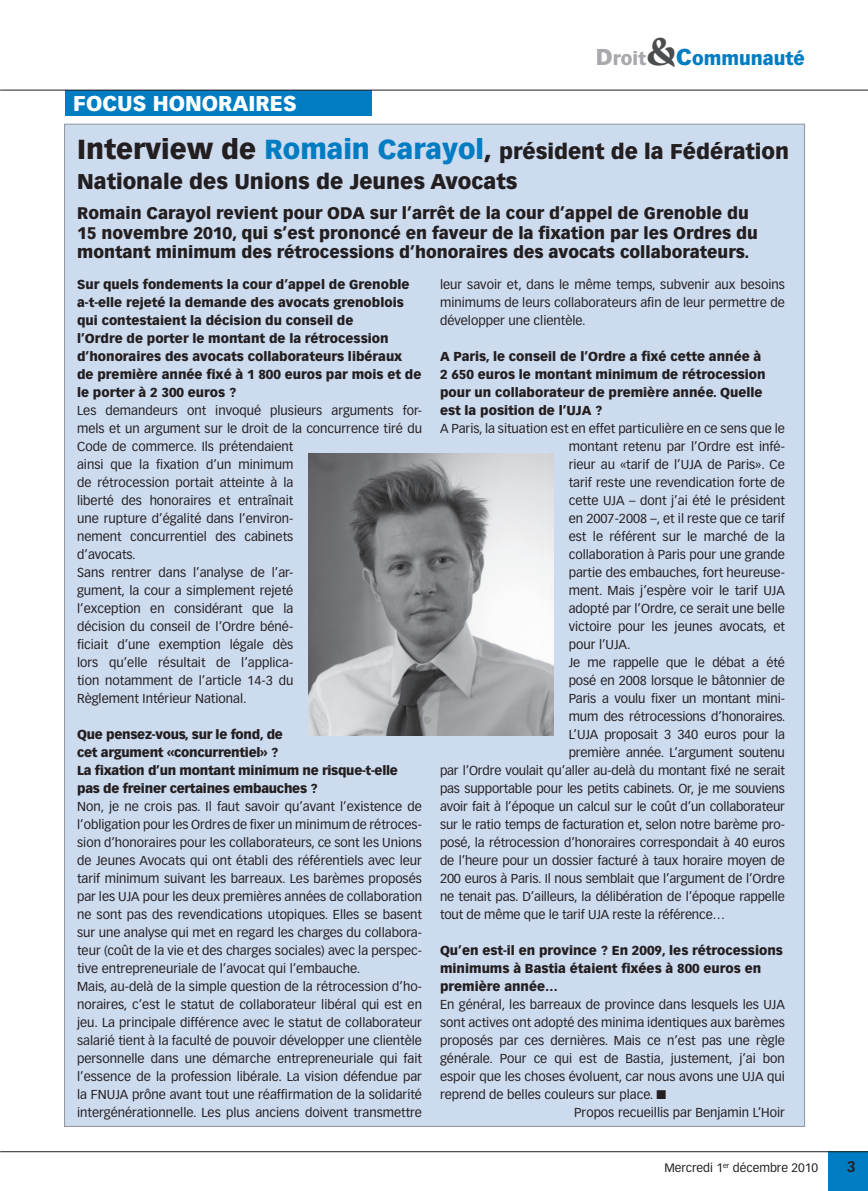
<style>
.page{position:relative;width:868px;height:1191px;background:#fff}
.page>*{position:absolute;margin:0;border:0;box-sizing:border-box;transform-origin:0 0}
.t1{font:900 21px/30px "Vectora LH";color:#231f20}
.t2{font:900 21px "Vectora LH";color:#fff}
.t3{font:900 18px "Vectora LH";color:#007cc2}
.t4{font:900 16.5px/19.5px "Vectora LH";color:#231f20}
.t5{font:700 15px "Vectora LH";color:#231f20}
.t6{font:12.75px/18px "Vectora LH";color:#231f20}
.t7{font:900 12.75px/18px "Vectora LH";color:#231f20}
.t8{font:900 12.75px/18px "Vectora LH";letter-spacing:-.02em;color:#231f20}
.t9{font:12px "Vectora LH";color:#231f20}
.s1{font-size:22.5px;color:#a8a9ad}
.s2{color:#a8a9ad}
.s3{font-family:"Giovanni";font-size:40.5px;color:#4b4c4d}
.s4{font-size:22.5px}
.s5{font-size:27px}
.s6{font-size:27px;color:#007cc2}
</style>
<div class="page">
<div style="left:65px;top:90px;width:306px;height:25px;background:#007cc2"></div>
<div style="left:828px;top:1151px;width:39px;height:39px;background:#007cc2"></div>
<hr style="left:1px;top:90px;width:866px;height:1px;background:#231f20">
<div style="left:65px;top:124px;width:739px;height:1002px;background:#cddbef"></div>
<hr style="left:1px;top:1151px;width:866px;height:1px;background:#231f20">
<img style="left:308px;top:453px;width:245px;height:282px">
<h1 class="t2" style="left:73px;top:95px;width:225px">FOCUS HONORAIRES</h1>
<h2 class="t3" style="left:595px;top:51px;width:210px"><span class="s1">D</span><span class="s2">roit</span><span class="s3">&amp;</span><span class="s4">C</span>ommunauté</h2>
<h1 class="t1" style="left:77px;top:137px;width:713px"><span class="s5">Interview de</span> <span class="s6">Romain Carayol</span><span class="s5">,</span> président de la Fédération<br>Nationale des Unions de Jeunes Avocats</h1>
<p class="t4" style="left:77px;top:205px;width:682px">Romain Carayol revient pour ODA sur l’arrêt de la cour d’appel de Grenoble du<br>15 novembre 2010, qui s’est prononcé en faveur de la fixation par les Ordres du montant minimum des rétrocessions d’honoraires des avocats collaborateurs.</p>
<p class="t7" style="left:77px;top:276px;width:346px">Sur quels fondements la cour d’appel de Grenoble a-t-elle rejeté la demande des avocats grenoblois qui contestaient la décision du conseil de<br>l’Ordre de porter le montant de la rétrocession d’honoraires des avocats collaborateurs libéraux de première année fixé à 1 800 euros par mois et de le porter à 2 300 euros ?</p>
<p class="t6" style="left:77px;top:402px;width:346px">Les demandeurs ont invoqué plusieurs arguments for&shy;mels et un argument sur le droit de la concurrence tiré du Code de commerce. Ils prétendaient<br>ainsi que la fixation d’un minimum<br>de rétrocession portait atteinte à la<br>liberté des honoraires et entraînait<br>une rupture d’égalité dans l’environ-<br>nement concurrentiel des cabinets<br>d’avocats.<br>Sans rentrer dans l’analyse de l’ar-<br>gument, la cour a simplement rejeté<br>l’exception en considérant que la<br>décision du conseil de l’Ordre béné-<br>ficiait d’une exemption légale dès<br>lors qu’elle résultait de l’applica-<br>tion notamment de l’article 14-3 du<br>Règlement Intérieur National.</p>
<p class="t8" style="left:77px;top:726px;width:322px">Que pensez-vous, sur le fond, de<br>cet argument «concurrentiel» ?<br>La fixation d’un montant minimum ne risque-t-elle pas de freiner certaines embauches ?</p>
<p class="t6" style="left:77px;top:798px;width:346px">Non, je ne crois pas. Il faut savoir qu’avant l’existence de l’obligation pour les Ordres de fixer un minimum de rétroces&shy;sion d’honoraires pour les collaborateurs, ce sont les Unions de Jeunes Avocats qui ont établi des référentiels avec leur tarif minimum suivant les barreaux. Les barèmes proposés par les UJA pour les deux premières années de collaboration ne sont pas des revendications utopiques. Elles se basent sur une analyse qui met en regard les charges du collabora&shy;teur (coût de la vie et des charges sociales) avec la perspec&shy;tive entrepreneuriale de l’avocat qui l’embauche.<br>Mais, au-delà de la simple question de la rétrocession d’ho&shy;noraires, c’est le statut de collaborateur libéral qui est en jeu. La principale différence avec le statut de collaborateur salarié tient à la faculté de pouvoir développer une clientèle personnelle dans une démarche entrepreneuriale qui fait l’essence de la profession libérale. La vision défendue par la FNUJA prône avant tout une réaffirmation de la solidarité intergénérationnelle. Les plus anciens doivent transmettre</p>
<p class="t6" style="left:440px;top:276px;width:346px;text-align:justify">leur savoir et, dans le même temps, subvenir aux besoins minimums de leurs collaborateurs afin de leur permettre de développer une clientèle.</p>
<p class="t7" style="left:440px;top:348px;width:327px">A Paris, le conseil de l’Ordre a fixé cette année à 2 650 euros le montant minimum de rétrocession pour un collaborateur de première année. Quelle est la position de l’UJA ?</p>
<p class="t6" style="left:440px;top:420px;width:346px">A Paris, la situation est en effet particulière en ce sens que le</p>
<p class="t6" style="left:568px;top:438px;width:218px">montant retenu par l’Ordre est infé-</p>
<p class="t6" style="left:568px;top:456px;width:218px">rieur au «tarif de l’UJA de Paris». Ce</p>
<p class="t6" style="left:568px;top:474px;width:218px">tarif reste une revendication forte de</p>
<p class="t6" style="left:568px;top:492px;width:218px">cette UJA – dont j’ai été le président</p>
<p class="t6" style="left:568px;top:510px;width:218px">en 2007-2008 –, et il reste que ce tarif</p>
<p class="t6" style="left:568px;top:528px;width:218px">est le référent sur le marché de la</p>
<p class="t6" style="left:568px;top:546px;width:218px">collaboration à Paris pour une grande</p>
<p class="t6" style="left:568px;top:564px;width:218px">partie des embauches, fort heureuse-</p>
<p class="t6" style="left:568px;top:582px;width:218px">ment. Mais j’espère voir le tarif UJA</p>
<p class="t6" style="left:568px;top:600px;width:218px">adopté par l’Ordre, ce serait une belle</p>
<p class="t6" style="left:568px;top:618px;width:218px">victoire pour les jeunes avocats, et</p>
<p class="t6" style="left:568px;top:636px;width:63px">pour l’UJA.</p>
<p class="t6" style="left:568px;top:654px;width:218px">Je me rappelle que le débat a été</p>
<p class="t6" style="left:568px;top:672px;width:218px">posé en 2008 lorsque le bâtonnier de</p>
<p class="t6" style="left:568px;top:690px;width:218px">Paris a voulu fixer un montant mini-</p>
<p class="t6" style="left:568px;top:708px;width:218px">mum des rétrocessions d’honoraires.</p>
<p class="t6" style="left:568px;top:726px;width:218px">L’UJA proposait 3 340 euros pour la</p>
<p class="t6" style="left:568px;top:744px;width:218px">première année. L’argument soutenu</p>
<p class="t6" style="left:440px;top:762px;width:346px">par l’Ordre voulait qu’aller au-delà du montant fixé ne serait</p>
<p class="t6" style="left:440px;top:780px;width:346px">pas supportable pour les petits cabinets. Or, je me souviens</p>
<p class="t6" style="left:440px;top:798px;width:346px">avoir fait à l’époque un calcul sur le coût d’un collaborateur</p>
<p class="t6" style="left:440px;top:816px;width:346px">sur le ratio temps de facturation et, selon notre barème pro-</p>
<p class="t6" style="left:440px;top:834px;width:346px">posé, la rétrocession d’honoraires correspondait à 40 euros</p>
<p class="t6" style="left:440px;top:852px;width:346px">de l’heure pour un dossier facturé à taux horaire moyen de</p>
<p class="t6" style="left:440px;top:870px;width:346px">200 euros à Paris. Il nous semblait que l’argument de l’Ordre</p>
<p class="t6" style="left:440px;top:888px;width:346px">ne tenait pas. D’ailleurs, la délibération de l’époque rappelle</p>
<p class="t6" style="left:440px;top:906px;width:287px">tout de même que le tarif UJA reste la référence…</p>
<p class="t7" style="left:440px;top:942px;width:344px">Qu’en est-il en province ? En 2009, les rétrocessions minimums à Bastia étaient fixées à 800 euros en première année…</p>
<p class="t6" style="left:440px;top:996px;width:346px">En général, les barreaux de province dans lesquels les UJA</p>
<p class="t6" style="left:440px;top:1014px;width:346px">sont actives ont adopté des minima identiques aux barèmes</p>
<p class="t6" style="left:440px;top:1032px;width:346px">proposés par ces dernières. Mais ce n’est pas une règle</p>
<p class="t6" style="left:440px;top:1050px;width:346px">générale. Pour ce qui est de Bastia, justement, j’ai bon</p>
<p class="t6" style="left:440px;top:1068px;width:346px">espoir que les choses évoluent, car nous avons une UJA qui</p>
<p class="t6" style="left:440px;top:1086px;width:228px">reprend de belles couleurs sur place. ■</p>
<p class="t6" style="left:574px;top:1104px;width:212px">Propos recueillis par Benjamin L’Hoir</p>
<p class="t9" style="left:664px;top:1162px;width:155px">Mercredi 1<sup>er</sup> décembre 2010</p>
<p class="t5" style="left:846px;top:1159px;width:10px">3</p>
</div>
